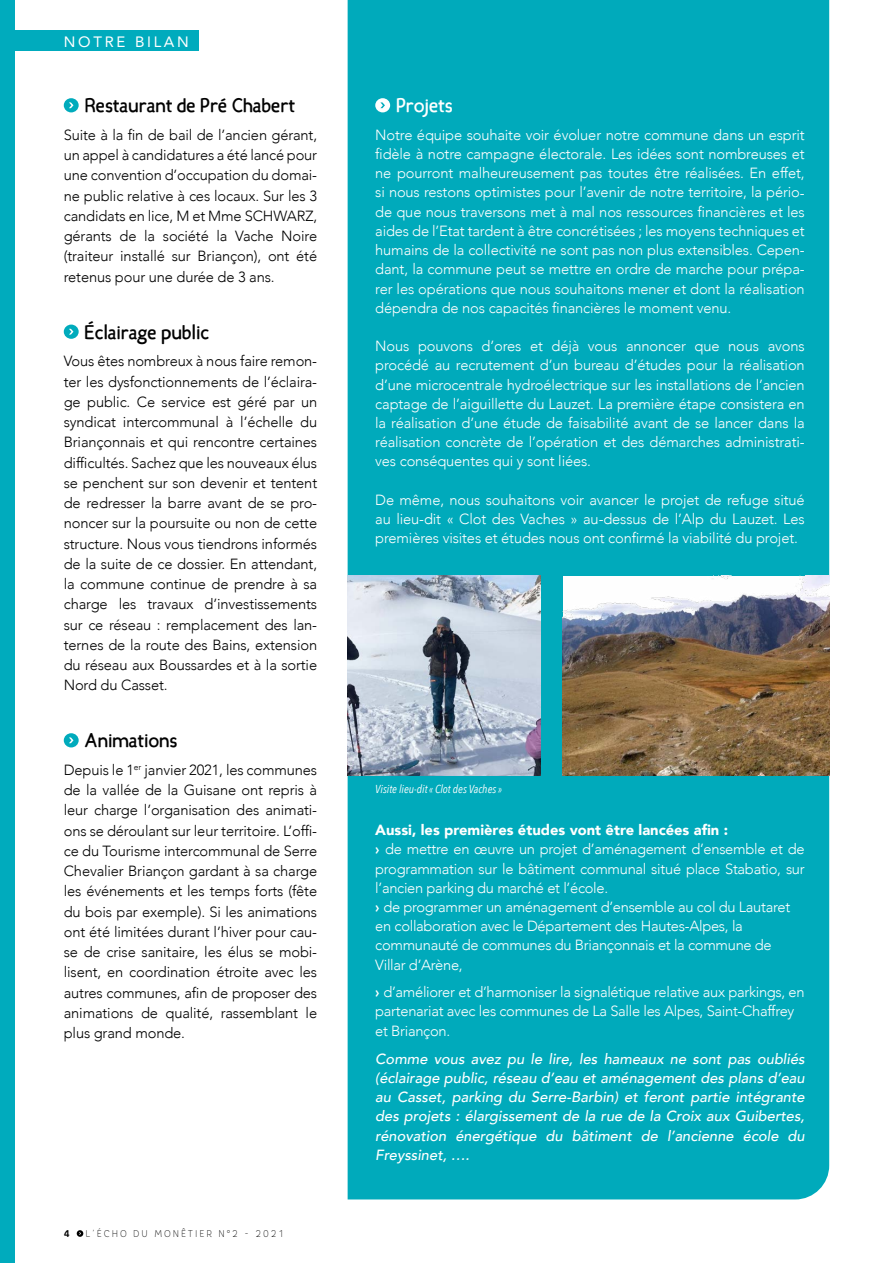
<style>
.page{position:relative;width:893px;height:1263px;background:#fff}
.page>*{position:absolute;margin:0;border:0;box-sizing:border-box;transform-origin:0 0}
.t1{font:700 19.5px "Candela";color:#020202}
.t2{font:700 19.5px "Candela";color:#fff}
.t3{font:15px "Avenir";letter-spacing:.18em;color:#fff}
.t4{font:300 14.7px/19.2px "Avenir";letter-spacing:-.02em;color:#fff;text-align:justify}
.t5{font:300 14.7px/20.2px "Avenir";letter-spacing:-.01em;color:#000;text-align:justify}
.t6{font:italic 500 14.7px/19.2px "Avenir";color:#fff;text-align:justify}
.t7{font:italic 11.55px "Avenir Next Condensed";color:#fff}
.t8{font:100 9.75px "Core Rhino 25";letter-spacing:.22em;color:#000;scale:.9 1}
.t9{font:700 9.75px "Core Rhino 65";color:#000;scale:.9 1}
.s1{font-weight:900}
.s2{font-weight:800}
</style>
<div class="page">
<svg style="left:77px;top:1230px;width:6px;height:7px"></svg>
<div style="left:348px;top:0;width:481px;height:1199px;background:#0ab"></div>
<div style="left:0;top:31px;width:199px;height:20px;background:#00abbd"></div>
<div style="left:0;top:0;width:15px;height:1263px;background:#00abbd"></div>
<div style="left:64px;top:98px;width:15px;height:14px;background:#00abbc;border-radius:50%"></div>
<svg style="left:69px;top:102px;width:5px;height:6px"></svg>
<div style="left:64px;top:325px;width:15px;height:14px;background:#00abbc;border-radius:50%"></div>
<svg style="left:69px;top:329px;width:5px;height:6px"></svg>
<div style="left:64px;top:733px;width:15px;height:14px;background:#00abbc;border-radius:50%"></div>
<svg style="left:69px;top:737px;width:5px;height:6px"></svg>
<div style="left:375px;top:98px;width:15px;height:14px;background:#fff;border-radius:50%"></div>
<svg style="left:380px;top:102px;width:5px;height:6px"></svg>
<img style="left:348px;top:576px;width:192px;height:200px">
<img style="left:563px;top:576px;width:266px;height:200px">
<p class="t3" style="left:64px;top:30px;width:127px">NOTRE BILAN</p>
<h1 class="t1" style="left:85px;top:93px;width:212px">Restaurant de Pré Chabert</h1>
<p class="t5" style="left:64px;top:125px;width:255px">Suite à la fin de bail de l’ancien gérant, un appel à candidatures a été lancé pour une convention d’occupation du domai&shy;ne public relative à ces locaux. Sur les 3 candidats en lice, M et Mme SCHWARZ, gérants de la société la Vache Noire (traiteur installé sur Briançon), ont été retenus pour une durée de 3 ans.</p>
<h1 class="t1" style="left:85px;top:319px;width:126px">Éclairage public</h1>
<p class="t5" style="left:64px;top:351px;width:255px">Vous êtes nombreux à nous faire remon&shy;ter les dysfonctionnements de l’éclaira&shy;ge public. Ce service est géré par un syndicat intercommunal à l’échelle du Briançonnais et qui rencontre certaines difficultés. Sachez que les nouveaux élus se penchent sur son devenir et tentent de redresser la barre avant de se pro&shy;noncer sur la poursuite ou non de cette structure. Nous vous tiendrons informés de la suite de ce dossier. En attendant, la commune continue de prendre à sa charge les travaux d’investissements sur ce réseau : remplacement des lan&shy;ternes de la route des Bains, extension du réseau aux Boussardes et à la sortie Nord du Casset.</p>
<h1 class="t1" style="left:85px;top:728px;width:94px">Animations</h1>
<p class="t5" style="left:64px;top:760px;width:255px">Depuis le 1<sup>er</sup> janvier 2021, les communes de la vallée de la Guisane ont repris à leur charge l’organisation des animati&shy;ons se déroulant sur leur territoire. L’offi&shy;ce du Tourisme intercommunal de Serre Chevalier Briançon gardant à sa charge les événements et les temps forts (fête du bois par exemple). Si les animations ont été limitées durant l’hiver pour cau&shy;se de crise sanitaire, les élus se mobi&shy;lisent, en coordination étroite avec les autres communes, afin de proposer des animations de qualité, rassemblant le plus grand monde.</p>
<p class="t9" style="left:64px;top:1227px;width:8px">4</p>
<p class="t8" style="left:85px;top:1227px;width:222px">L’ÉCHO DU MONÊTIER N°2 - 2021</p>
<h1 class="t2" style="left:396px;top:93px;width:58px">Projets</h1>
<p class="t4" style="left:375px;top:125px;width:431px">Notre équipe souhaite voir évoluer notre commune dans un esprit fidèle à notre campagne électorale. Les idées sont nombreuses et ne pourront malheureusement pas toutes être réalisées. En effet, si nous restons optimistes pour l’avenir de notre territoire, la pério&shy;de que nous traversons met à mal nos ressources financières et les aides de l’Etat tardent à être concrétisées ; les moyens techniques et humains de la collectivité ne sont pas non plus extensibles. Cepen&shy;dant, la commune peut se mettre en ordre de marche pour prépa&shy;rer les opérations que nous souhaitons mener et dont la réalisation dépendra de nos capacités financières le moment venu.</p>
<p class="t4" style="left:375px;top:336px;width:431px">Nous pouvons d’ores et déjà vous annoncer que nous avons procédé au recrutement d’un bureau d’études pour la réalisation d’une microcentrale hydroélectrique sur les installations de l’ancien captage de l’aiguillette du Lauzet. La première étape consistera en la réalisation d’une étude de faisabilité avant de se lancer dans la réalisation concrète de l’opération et des démarches administrati&shy;ves conséquentes qui y sont liées.</p>
<p class="t4" style="left:375px;top:490px;width:431px">De même, nous souhaitons voir avancer le projet de refuge situé au lieu-dit « Clot des Vaches » au-dessus de l’Alp du Lauzet. Les premières visites et études nous ont confirmé la viabilité du projet.</p>
<p class="t7" style="left:375px;top:782px;width:128px">Visite lieu-dit « Clot des Vaches »</p>
<p class="t4" style="left:375px;top:820px;width:431px;text-align:left"><span class="s1">Aussi, les premières études vont être lancées afin :<br></span><span class="s2">›</span> de mettre en œuvre un projet d’aménagement d’ensemble et de programmation sur le bâtiment communal situé place Stabatio, sur l’ancien parking du marché et l’école.<br><span class="s2">›</span> de programmer un aménagement d’ensemble au col du Lautaret en collaboration avec le Département des Hautes-Alpes, la communauté de communes du Briançonnais et la commune de Villar d’Arène,</p>
<p class="t4" style="left:375px;top:982px;width:431px;text-align:left"><span class="s2">›</span> d’améliorer et d’harmoniser la signalétique relative aux parkings, en partenariat avec les communes de La Salle les Alpes, Saint-Chaffrey et Briançon.</p>
<p class="t6" style="left:375px;top:1049px;width:431px">Comme vous avez pu le lire, les hameaux ne sont pas oubliés (éclairage public, réseau d’eau et aménagement des plans d’eau au Casset, parking du Serre-Barbin) et feront partie intégrante des projets : élargissement de la rue de la Croix aux Guibertes, rénovation énergétique du bâtiment de l’ancienne école du Freyssinet, ….</p>
</div>
